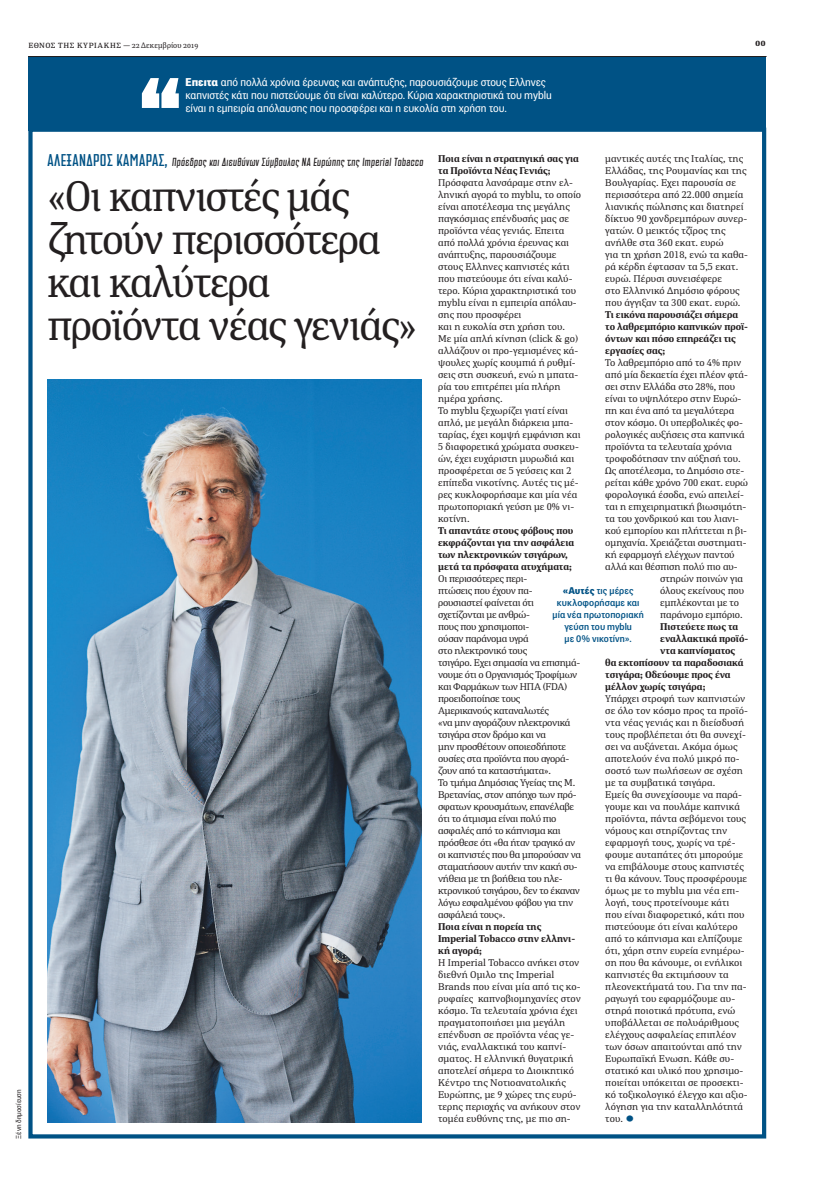
<style>
.page{position:relative;width:823px;height:1191px;background:#fff}
.page>*{position:absolute;margin:0;border:0;box-sizing:border-box;transform-origin:0 0}
.t1{font:43px/43px "PFDIN Serif";letter-spacing:-.03em;color:#231f20}
.t2{font:11px/13px "PF Das Grotesk Pro";color:#fff}
.t3{font:500 11px "PF Venue";color:#231f20;scale:.95 1}
.t4{font:700 10px "PFDIN Serif Mono";color:#231f20}
.t5{font:9.8px/12px "PFDIN Serif";letter-spacing:.005em;color:#231f20;scale:1.06 1}
.t6{font:9.8px/12px "PFDIN Serif";letter-spacing:-.02em;color:#231f20;scale:1.06 1}
.t7{font:700 9.8px/12px "PFDIN Serif";color:#231f20;scale:1.06 1}
.t8{font:500 9.5px/12px "PF Das Grotesk Pro";letter-spacing:.01em;color:#005285;text-align:center}
.t9{font:8px "PFDIN Serif";letter-spacing:.015em;color:#231f20}
.t10{font:7px "PF Das Grotesk Pro";color:#231f20}
.s1{font-size:10px}
.s2{font-weight:900}
.s3{font-size:16px;color:#005285}
.s4{font-family:"PF Centro Serif Pro";color:#005285}
</style>
<div class="page">
<div style="left:28px;top:128px;width:737px;height:1010px;border:4px solid #005285"></div>
<img style="left:47px;top:380px;width:374px;height:742px">
<div style="left:28px;top:56px;width:737px;height:75px;background:#005285"></div>
<hr style="left:28px;top:56px;width:737px;height:1px;background:#231f20">
<svg style="left:142px;top:78px;width:37px;height:30px"></svg>
<p class="t9" style="left:28px;top:40px;width:171px"><span class="s1">Eθνος της Κυριακhς</span> — 22 Δεκεμβρίου 2019</p>
<p class="t4" style="left:754px;top:36px;width:13px">00</p>
<p class="t10" style="left:15px;top:1138px;width:51px;rotate:-90deg">Ξένη δημοσίευση</p>
<p class="t2" style="left:185px;top:76px;width:367px"><span class="s2">Επειτα</span> από πολλά χρόνια έρευνας και ανάπτυξης, παρουσιάζουμε στους Ελληνες καπνιστές κάτι που πιστεύουμε ότι είναι καλύτερο. Κύρια χαρακτηριστικά του myblu είναι η εμπειρία απόλαυσης που προσφέρει και η ευκολία στη χρήση του.</p>
<p class="t3" style="left:47px;top:155px;width:398px"><span class="s3">ΑΛΕΞΑΝΔΡΟΣ ΚΑΜΑΡΑΣ,</span> Πρόεδρος και Διευθύνων Σύμβουλος ΝΑ Ευρώπης της Imperial Tobacco</p>
<p class="t5" style="left:605px;top:152px;width:136px">μαντικές αυτές της Ιταλίας, της<br>Ελλάδας, της Ρουμανίας και της<br>Βουλγαρίας. Εχει παρουσία σε περισσότερα από 22.000 σημεία λιανικής πώλησης και διατηρεί δίκτυο 90 χονδρεμπόρων συνερ&shy;γατών. Ο μεικτός τζίρος της ανήλθε στα 360 εκατ. ευρώ<br>για τη χρήση 2018, ενώ τα καθα&shy;ρά κέρδη έφτασαν τα 5,5 εκατ. ευρώ. Πέρυσι συνεισέφερε<br>στο Ελληνικό Δημόσιο φόρους που άγγιξαν τα 300 εκατ. ευρώ.</p>
<p class="t7" style="left:605px;top:308px;width:136px">Τι εικόνα παρουσιάζει σήμερα το λαθρεμπόριο καπνικών προϊ&shy;όντων και πόσο επηρεάζει τις εργασίες σας;</p>
<p class="t5" style="left:605px;top:356px;width:130px">Το λαθρεμπόριο από το 4% πριν</p>
<p class="t5" style="left:605px;top:368px;width:136px">από μία δεκαετία έχει πλέον φτά-</p>
<p class="t5" style="left:605px;top:380px;width:124px">σει στην Ελλάδα στο 28%, που</p>
<p class="t5" style="left:605px;top:392px;width:130px">είναι το υψηλότερο στην Ευρώ-</p>
<p class="t5" style="left:605px;top:404px;width:123px">πη και ένα από τα μεγαλύτερα</p>
<p class="t5" style="left:605px;top:416px;width:131px">στον κόσμο. Οι υπερβολικές φο-</p>
<p class="t5" style="left:605px;top:428px;width:133px">ρολογικές αυξήσεις στα καπνικά</p>
<p class="t5" style="left:605px;top:440px;width:121px">προϊόντα τα τελευταία χρόνια</p>
<p class="t5" style="left:605px;top:452px;width:129px">τροφοδότησαν την αύξησή του.</p>
<p class="t5" style="left:605px;top:464px;width:132px">Ως αποτέλεσμα, το Δημόσιο στε-</p>
<p class="t5" style="left:605px;top:476px;width:136px">ρείται κάθε χρόνο 700 εκατ. ευρώ</p>
<p class="t5" style="left:605px;top:488px;width:132px">φορολογικά έσοδα, ενώ απειλεί-</p>
<p class="t5" style="left:605px;top:500px;width:134px">ται η επιχειρηματική βιωσιμότη-</p>
<p class="t5" style="left:605px;top:512px;width:128px">τα του χονδρικού και του λιανι-</p>
<p class="t5" style="left:605px;top:524px;width:135px">κού εμπορίου και πλήττεται η βι-</p>
<p class="t5" style="left:605px;top:536px;width:135px">ομηχανία. Χρειάζεται συστηματι-</p>
<p class="t5" style="left:605px;top:548px;width:123px">κή εφαρμογή ελέγχων παντού</p>
<p class="t5" style="left:605px;top:560px;width:126px">αλλά και θέσπιση πολύ πιο αυ-</p>
<p class="t5" style="left:659px;top:572px;width:80px">στηρών ποινών για</p>
<p class="t5" style="left:659px;top:584px;width:81px">όλους εκείνους που</p>
<p class="t5" style="left:659px;top:596px;width:76px">εμπλέκονται με το</p>
<p class="t5" style="left:659px;top:608px;width:79px">παράνομο εμπόριο.</p>
<p class="t7" style="left:659px;top:620px;width:75px">Πιστεύετε πως τα</p>
<p class="t7" style="left:659px;top:632px;width:84px">εναλλακτικά προϊό-</p>
<p class="t7" style="left:659px;top:644px;width:72px">ντα καπνίσματος</p>
<p class="t7" style="left:605px;top:656px;width:132px">θα εκτοπίσουν τα παραδοσιακά</p>
<p class="t7" style="left:605px;top:668px;width:120px">τσιγάρα; Οδεύουμε προς ένα</p>
<p class="t7" style="left:605px;top:680px;width:96px">μέλλον χωρίς τσιγάρα;</p>
<p class="t5" style="left:605px;top:692px;width:136px">Υπάρχει στροφή των καπνιστών σε όλο τον κόσμο προς τα προϊό&shy;ντα νέας γενιάς και η διείσδυσή τους προβλέπεται ότι θα συνεχί&shy;σει να αυξάνεται. Ακόμα όμως αποτελούν ένα πολύ μικρό πο&shy;σοστό των πωλήσεων σε σχέση με τα συμβατικά τσιγάρα.<br>Εμείς θα συνεχίσουμε να παρά&shy;γουμε και να πουλάμε καπνικά προϊόντα, πάντα σεβόμενοι τους νόμους και στηρίζοντας την εφαρμογή τους, χωρίς να τρέ&shy;φουμε αυταπάτες ότι μπορούμε να επιβάλουμε στους καπνιστές τι θα κάνουν. Τους προσφέρουμε όμως με το myblu μια νέα επι&shy;λογή, τους προτείνουμε κάτι που είναι διαφορετικό, κάτι που πιστεύουμε ότι είναι καλύτερο από το κάπνισμα και ελπίζουμε ότι, χάρη στην ευρεία ενημέρω&shy;ση που θα κάνουμε, οι ενήλικοι καπνιστές θα εκτιμήσουν τα πλεονεκτήματά του. Για την πα&shy;ραγωγή του εφαρμόζουμε αυ&shy;στηρά ποιοτικά πρότυπα, ενώ υποβάλλεται σε πολυάριθμους ελέγχους ασφαλείας επιπλέον των όσων απαιτούνται από την<br>Ευρωπαϊκή Ενωση. Κάθε συ&shy;στατικό και υλικό που χρησιμο&shy;ποιείται υπόκειται σε προσεκτι&shy;κό τοξικολογικό έλεγχο και αξιο&shy;λόγηση για την καταλληλότητά του. <span class="s4">●</span></p>
<p class="t7" style="left:438px;top:152px;width:134px">Ποια είναι η στρατηγική σας για τα Προϊόντα Νέας Γενιάς;</p>
<p class="t5" style="left:438px;top:176px;width:136px">Πρόσφατα λανσάραμε στην ελ&shy;ληνική αγορά το myblu, το οποίο είναι αποτέλεσμα της μεγάλης παγκόσμιας επένδυσής μας σε προϊόντα νέας γενιάς. Επειτα από πολλά χρόνια έρευνας και ανάπτυξης, παρουσιάζουμε στους Ελληνες καπνιστές κάτι που πιστεύουμε ότι είναι καλύ&shy;τερο. Κύρια χαρακτηριστικά του myblu είναι η εμπειρία απόλαυ&shy;σης που προσφέρει<br>και η ευκολία στη χρήση του.<br>Με μία απλή κίνηση (click &amp; go) αλλάζουν οι προ-γεμισμένες κά&shy;ψουλες χωρίς κουμπιά ή ρυθμί&shy;σεις στη συσκευή, ενώ η μπατα&shy;ρία του επιτρέπει μία πλήρη ημέρα χρήσης.<br>Το myblu ξεχωρίζει γιατί είναι απλό, με μεγάλη διάρκεια μπα&shy;ταρίας, έχει κομψή εμφάνιση και<br>5 διαφορετικά χρώματα συσκευ&shy;ών, έχει ευχάριστη μυρωδιά και προσφέρεται σε 5 γεύσεις και 2 επίπεδα νικοτίνης. Αυτές τις μέ&shy;ρες κυκλοφορήσαμε και μία νέα πρωτοποριακή γεύση με 0% νι&shy;κοτίνη.</p>
<p class="t7" style="left:438px;top:524px;width:130px">Τι απαντάτε στους φόβους που εκφράζονται για την ασφάλεια των ηλεκτρονικών τσιγάρων, μετά τα πρόσφατα ατυχήματα;</p>
<p class="t6" style="left:438px;top:572px;width:136px">Οι περισσότερες περι-<br>πτώσεις που έχουν πα-<br>ρουσιαστεί φαίνεται ότι σχετίζονται με ανθρώ-<br>πους που χρησιμοποι-<br>ούσαν παράνομα υγρά<br>στο ηλεκτρονικό τους<br>τσιγάρο. Εχει σημασία να επισημά&shy;νουμε ότι ο Οργανισμός Τροφίμων και Φαρμάκων των ΗΠΑ (FDA) προειδοποίησε τους<br>Αμερικανούς καταναλωτές<br>«να μην αγοράζουν ηλεκτρονικά τσιγάρα στον δρόμο και να<br>μην προσθέτουν οποιεσδήποτε ουσίες στα προϊόντα που αγορά&shy;ζουν από τα καταστήματα».<br>Το τμήμα Δημόσιας Υγείας της Μ.<br>Βρετανίας, στον απόηχο των πρό&shy;σφατων κρουσμάτων, επανέλαβε ότι το άτμισμα είναι πολύ πιο ασφαλές από το κάπνισμα και πρόσθεσε ότι «θα ήταν τραγικό αν οι καπνιστές που θα μπορούσαν να σταματήσουν αυτήν την κακή συ&shy;νήθεια με τη βοήθεια του ηλε&shy;κτρονικού τσιγάρου, δεν το έκαναν λόγω εσφαλμένου φόβου για την ασφάλειά τους».</p>
<p class="t7" style="left:438px;top:920px;width:131px">Ποια είναι η πορεία της<br>Imperial Tobacco στην ελληνι&shy;κή αγορά;</p>
<p class="t5" style="left:438px;top:956px;width:136px">Η Imperial Tobacco ανήκει στον διεθνή Ομιλο της Imperial<br>Brands που είναι μία από τις κο&shy;ρυφαίες καπνοβιομηχανίες στον κόσμο. Τα τελευταία χρόνια έχει πραγματοποιήσει μια μεγάλη επένδυση σε προϊόντα νέας γε&shy;νιάς, εναλλακτικά του καπνί&shy;σματος. Η ελληνική θυγατρική αποτελεί σήμερα το Διοικητικό<br>Κέντρο της Νοτιοανατολικής<br>Ευρώπης, με 9 χώρες της ευρύ&shy;τερης περιοχής να ανήκουν στον τομέα ευθύνης της, με πιο ση-</p>
<h1 class="t1" style="left:47px;top:174px;width:371px">«Οι καπνιστές μάς ζητούν περισσότερα και καλύτερα προϊόντα νέας γενιάς»</h1>
<p class="t8" style="left:552px;top:585px;width:93px"><span class="s2">«Αυτές</span> τις μέρες κυκλοφορήσαμε και μία νέα πρωτοποριακή γεύση του myblu<br>με 0% νικοτίνη».</p>
</div>
